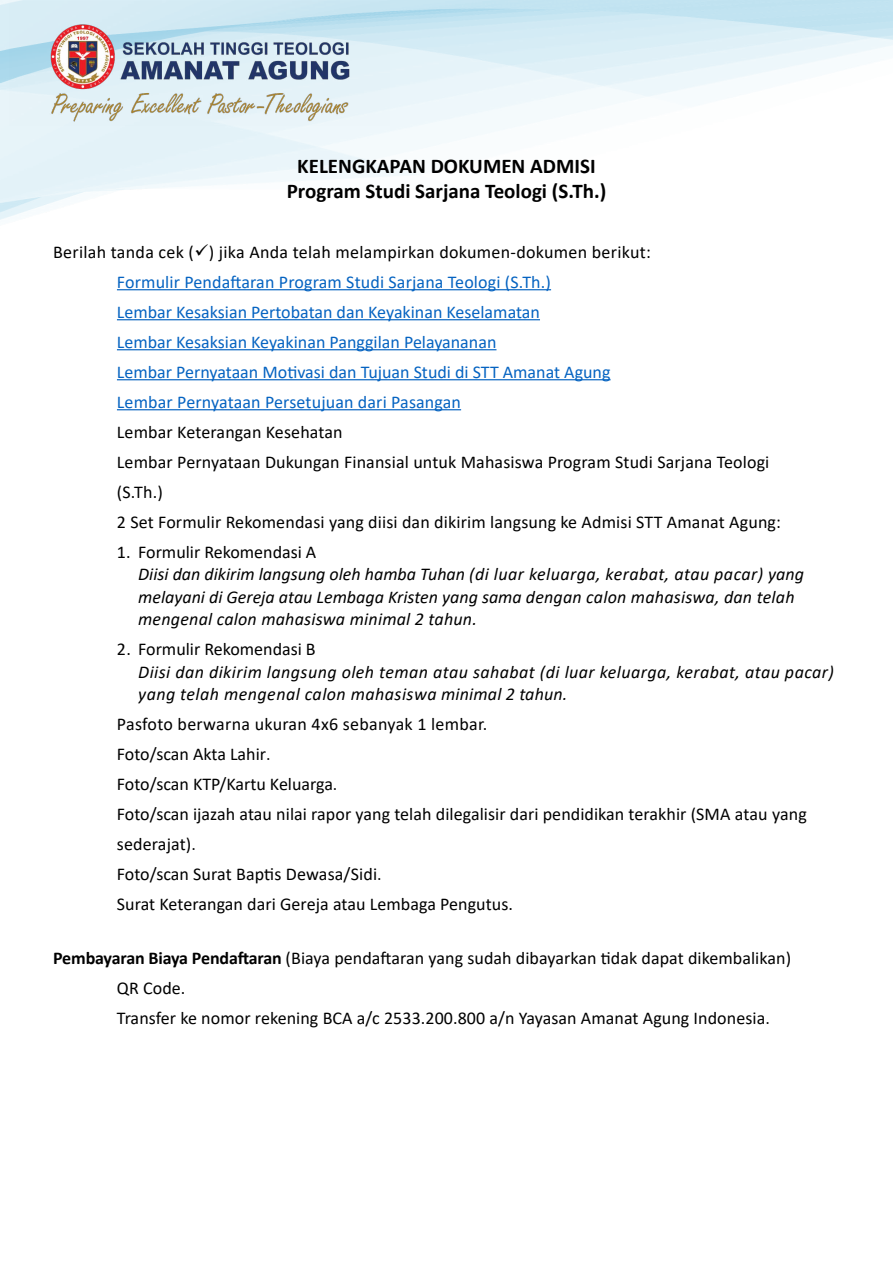
<style>
.page{position:relative;width:893px;height:1263px;background:#fff}
.page>*{position:absolute;margin:0;border:0;box-sizing:border-box;transform-origin:0 0}
.t1{font:700 21px/25.2px "Calibri";color:#000;text-align:center}
.t2{font:18px/30px "Calibri";letter-spacing:.005em;color:#000}
.t3{font:italic 18px/22.5px "Calibri";letter-spacing:.01em;color:#000}
.t4{font:18px/30px "Calibri";color:#0563c1}
.s1{color:#000}
.s2{font-family:"Times New Roman"}
.s3{font-weight:700}
</style>
<div class="page">
<img style="left:9px;top:1px;width:380px;height:124px">
<hr style="left:117px;top:289px;width:434px;height:1px;background:#0563c1">
<hr style="left:117px;top:319px;width:423px;height:1px;background:#0563c1">
<hr style="left:117px;top:349px;width:379px;height:1px;background:#0563c1">
<hr style="left:117px;top:379px;width:494px;height:1px;background:#0563c1">
<hr style="left:117px;top:409px;width:344px;height:1px;background:#0563c1">
<p class="t1" style="left:287px;top:153px;width:321px">KELENGKAPAN DOKUMEN ADMISI<br>Program Studi Sarjana Teologi (S.Th.)</p>
<p class="t4" style="left:117px;top:236px;width:535px;text-indent:-64px"><span class="s1">Berilah tanda cek (✓) jika Anda telah melampirkan dokumen-dokumen berikut:<br></span>Formulir Pendaftaran Program Studi Sarjana Teologi (S.Th.)<br>Lembar Kesaksian Pertobatan dan Keyakinan Keselamatan<br>Lembar Kesaksian Keyakinan Panggilan Pelayananan<br>Lembar Pernyataan Motivasi dan Tujuan Studi di STT Amanat Agung Lembar Pernyataan Persetujuan dari Pasangan</p>
<p class="t2" style="left:117px;top:416px;width:666px">Lembar Keterangan Kesehatan<br>Lembar Pernyataan Dukungan Finansial untuk Mahasiswa Program Studi Sarjana Teologi (S.Th.)<br>2 Set Formulir Rekomendasi yang diisi dan dikirim langsung ke Admisi STT Amanat Agung:</p>
<p class="t2" style="left:117px;top:536px;width:201px">1. Formulir Rekomendasi A</p>
<p class="t3" style="left:138px;top:562px;width:667px">Diisi dan dikirim langsung oleh hamba Tuhan (di luar keluarga, kerabat, atau pacar) yang melayani di Gereja atau Lembaga Kristen yang sama dengan calon mahasiswa, dan telah mengenal calon mahasiswa minimal 2 tahun.</p>
<p class="t2" style="left:117px;top:634px;width:200px">2. Formulir Rekomendasi B</p>
<p class="t3" style="left:138px;top:660px;width:697px">Diisi dan dikirim langsung oleh teman atau sahabat (di luar keluarga, kerabat, atau pacar) yang telah mengenal calon mahasiswa minimal 2 tahun.</p>
<p class="t2" style="left:117px;top:709px;width:691px">Pasfoto berwarna ukuran 4x6 sebanyak 1 lembar.<br>Foto/scan Akta Lahir<span class="s2">.<br></span>Foto/scan KTP/Kartu Keluarga<span class="s2">.<br></span>Foto/scan ijazah atau nilai rapor yang telah dilegalisir dari pendidikan terakhir (SMA atau yang sederajat)<span class="s2">.<br></span>Foto/scan Surat Baptis Dewasa/Sidi<span class="s2">.<br></span>Surat Keterangan dari Gereja atau Lembaga Pengutus.</p>
<p class="t2" style="left:117px;top:943px;width:676px;text-indent:-64px"><span class="s3">Pembayaran Biaya Pendaftaran</span> (Biaya pendaftaran yang sudah dibayarkan tidak dapat dikembalikan)<br>QR Code.<br>Transfer ke nomor rekening BCA a/c 2533.200.800 a/n Yayasan Amanat Agung Indonesia<span class="s2">.</span></p>
</div>
